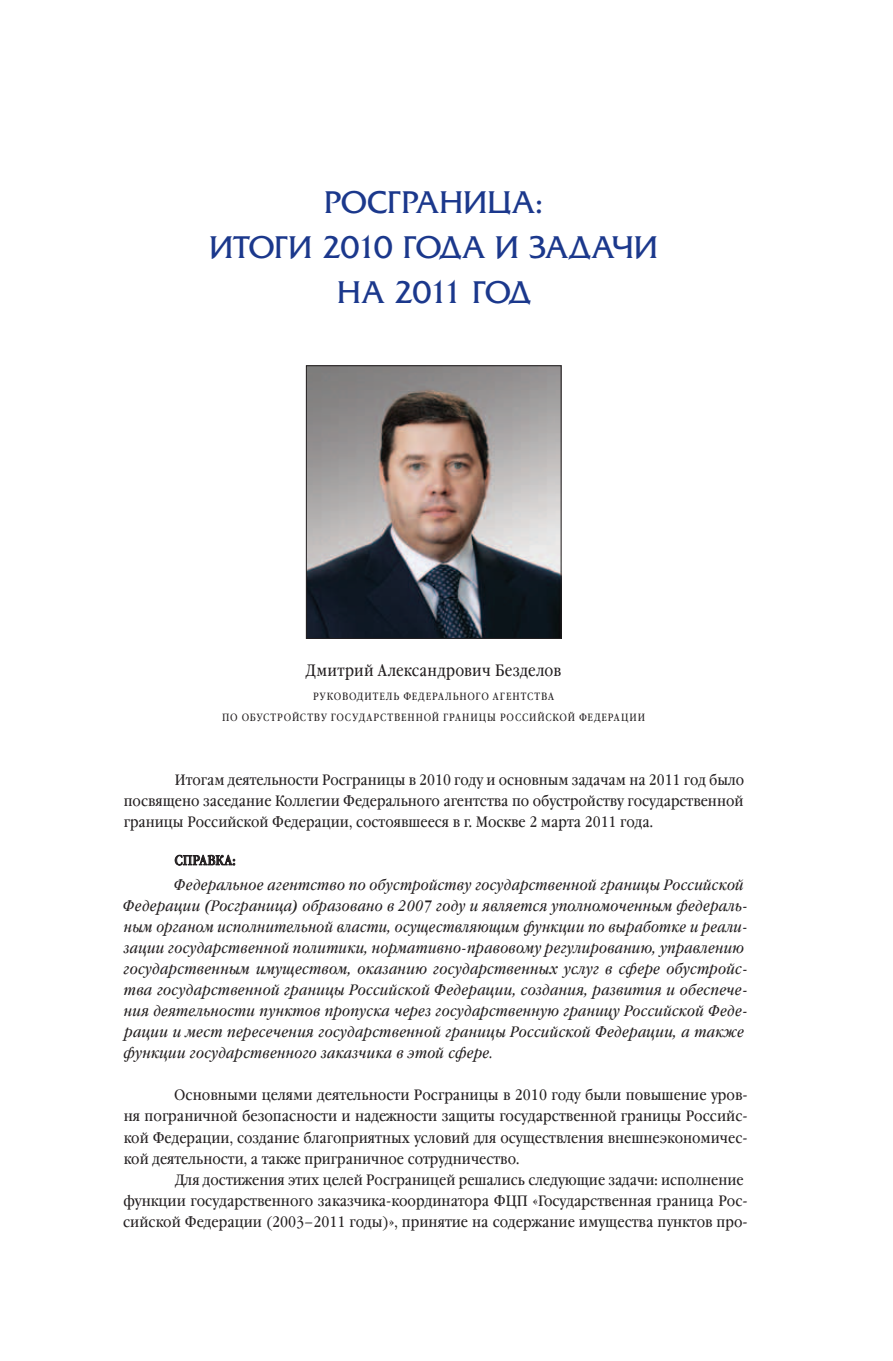
<style>
.page{position:relative;width:893px;height:1361px;background:#fff}
.page>*{position:absolute;margin:0;border:0;box-sizing:border-box;transform-origin:0 0}
.t1{font:33px "AG Friquer";letter-spacing:-.005em;color:#1b388c}
.t2{font:16.5px "Garamond Book Narrow C";letter-spacing:.015em;color:#231f20}
.t3{font:italic 15px/21px "Garamond Book Narrow C";letter-spacing:.02em;color:#231f20;scale:1.04 1}
.t4{font:15px/21px "Garamond Book Narrow C";color:#231f20;text-align:justify;scale:1.05 1}
.t5{font:15px/21px "Garamond Book Narrow C";color:#231f20;scale:1.04 1}
.t6{font:15px/21px "Garamond Book Narrow C";color:#231f20;text-align:justify}
.t7{font:13.5px "Garamond Book Narrow C";color:#231f20}
.t8{font:10.5px "Garamond Book Narrow C";letter-spacing:.06em;color:#231f20}
</style>
<div class="page">
<svg style="left:175px;top:854px;width:60px;height:11px"></svg>
<img style="left:308px;top:367px;width:251px;height:269px">
<div style="left:306px;top:365px;width:255px;height:273px;border:1px solid #231f20"></div>
<h1 class="t1" style="left:324px;top:185px;width:40px">Росграни</h1>
<h1 class="t1" style="left:487px;top:185px;width:58px">ца:</h1>
<h1 class="t1" style="left:210px;top:230px;width:61px">итоги</h1>
<h1 class="t1" style="left:322px;top:230px;width:102px">2010 года</h1>
<h1 class="t1" style="left:495px;top:230px;width:57px">и зада</h1>
<h1 class="t1" style="left:611px;top:230px;width:42px">чи</h1>
<h1 class="t1" style="left:337px;top:275px;width:156px">на 2011 год</h1>
<p class="t2" style="left:306px;top:661px;width:256px">Дмитрий Александрович Безделов</p>
<p class="t8" style="left:313px;top:690px;width:9px">руководител</p>
<p class="t8" style="left:393px;top:690px;width:26px">ь Федерал</p>
<p class="t8" style="left:453px;top:690px;width:15px">ьного</p>
<p class="t8" style="left:493px;top:690px;width:8px">агентства</p>
<p class="t8" style="left:222px;top:711px;width:28px">по обустро</p>
<p class="t8" style="left:292px;top:711px;width:16px">йству</p>
<p class="t8" style="left:331px;top:711px;width:9px">государственно</p>
<p class="t8" style="left:432px;top:711px;width:20px">й границы</p>
<p class="t8" style="left:500px;top:711px;width:15px">Росси</p>
<p class="t8" style="left:537px;top:711px;width:16px">йско</p>
<p class="t8" style="left:568px;top:711px;width:28px">й Федерации</p>
<p class="t6" style="left:124px;top:770px;width:622px;text-indent:51px">Итогам деятельности Росграницы в 2010 году и основным задачам на 2011 год было посвящено заседание Коллегии Федерального агентства по обустройству государственной границы Российской Федерации, состоявшееся в г. Москве 2 марта 2011 года.</p>
<p class="t7" style="left:175px;top:853px;width:18px">Справка</p>
<p class="t7" style="left:233px;top:853px;width:4px">:</p>
<p class="t3" style="left:123px;top:875px;width:602px;text-indent:51px">Федеральное агентство по обустройству государственной границы Российской Федерации (Росграница) образовано в 2007 году и является уполномоченным федераль&shy;ным органом исполнительной власти, осуществляющим функции по выработке и реали&shy;зации государственной политики, нормативно-правовому регулированию, управлению государственным имуществом, оказанию государственных услуг в сфере обустройс&shy;тва государственной границы Российской Федерации, создания, развития и обеспече&shy;ния деятельности пунктов пропуска через государственную границу Российской Феде&shy;рации и мест пересечения государственной границы Российской Федерации, а также функции государственного заказчика в этой сфере.</p>
<p class="t4" style="left:124px;top:1085px;width:596px;text-indent:51px">Основными целями деятельности Росграницы в 2010 году были повышение уров&shy;ня пограничной безопасности и надежности защиты государственной границы Российс&shy;кой Федерации, создание благоприятных условий для осуществления внешнеэкономичес&shy;кой деятельности, а также приграничное сотрудничество.</p>
<p class="t5" style="left:123px;top:1169px;width:602px;text-indent:52px">Для достижения этих целей Росграницей решались следующие задачи: исполнение функции государственного заказчика-координатора ФЦП «Государственная граница Рос&shy;сийской Федерации (2003–2011 годы)», принятие на содержание имущества пунктов про-</p>
</div>
